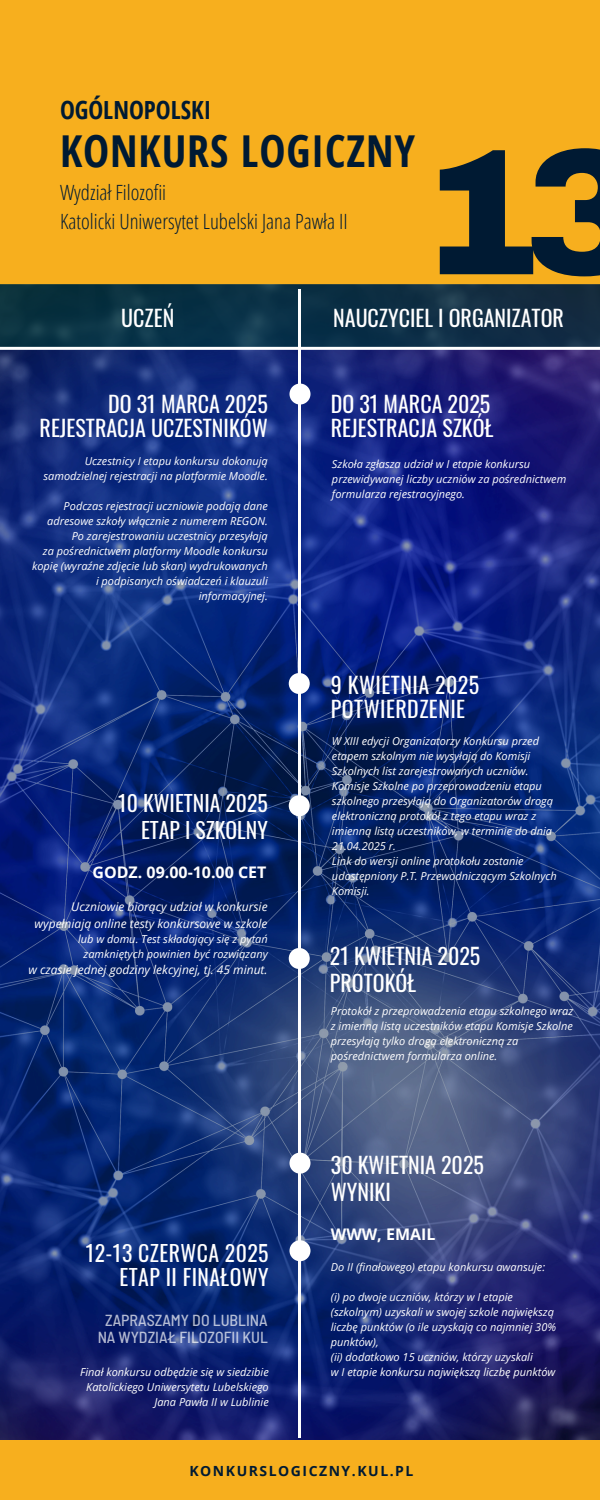
<style>
.page{position:relative;width:600px;height:1500px;background:#fff}
.page>*{position:absolute;margin:0;border:0;box-sizing:border-box;transform-origin:0 0}
.t1{font:900 180px "Archivo";color:#001a33}
.t2{font:700 44px "Open Sans Condensed";letter-spacing:.02em;color:#001a33}
.t3{font:700 25px "Open Sans Condensed";color:#001a33}
.t4{font:22px/24px "Oswald";color:#fff}
.t5{font:22px/24px "Oswald";letter-spacing:.02em;color:#fff}
.t6{font:21.8px/23.2px "Oswald";letter-spacing:.02em;color:#fff;text-align:right}
.t7{font:21.8px/27px "Oswald";color:#fff;text-align:right}
.t8{font:300 21px/29.2px "Open Sans Condensed";color:#001a33}
.t9{font:500 semi-condensed 16px/17.2px "Barlow";color:#fff;text-align:center}
.t10{font:700 16px "Open Sans";color:#fff}
.t11{font:700 14px "Open Sans";letter-spacing:.11em;color:#001a33}
.t12{font:italic 12px/16.5px "Open Sans";color:#fff;text-align:right}
.t13{font:italic 11px/15px "Open Sans";color:#fff}
</style>
<div class="page">
<div style="left:0;top:0;width:600px;height:284px;background:#f7af1e"></div>
<img style="left:0;top:350px;width:600px;height:1090px">
<div style="left:290px;top:384px;width:21px;height:21px;background:#fff;border-radius:50%"></div>
<div style="left:289px;top:673px;width:21px;height:21px;background:#fff;border-radius:50%"></div>
<div style="left:289px;top:795px;width:21px;height:21px;background:#fff;border-radius:50%"></div>
<div style="left:290px;top:1153px;width:21px;height:21px;background:#fff;border-radius:50%"></div>
<div style="left:290px;top:1240px;width:21px;height:21px;background:#fff;border-radius:50%"></div>
<svg style="left:0;top:284px;width:600px;height:63px;background:#0e3144"></svg>
<hr style="left:298px;top:290px;width:3px;height:1148px;background:#fff">
<div style="left:289px;top:948px;width:21px;height:21px;background:#fff;border-radius:50%"></div>
<div style="left:0;top:1440px;width:600px;height:60px;background:#f7af1e"></div>
<p class="t3" style="left:60px;top:92px;width:153px">OGÓLNOPOLSKI</p>
<p class="t2" style="left:60px;top:120px;width:357px">KONKURS LOGICZNY</p>
<h2 class="t8" style="left:60px;top:177px;width:289px">Wydział Filozofii<br>Katolicki Uniwersytet Lubelski Jana Pawła II</h2>
<h4 class="t1" style="left:421px;top:116px;width:225px">13</h4>
<p class="t4" style="left:121px;top:305px;width:55px">UCZEŃ</p>
<p class="t4" style="left:333px;top:305px;width:232px">NAUCZYCIEL I ORGANIZATOR</p>
<h3 class="t4" style="left:40px;top:391px;width:230px;text-align:right">DO 31 MARCA 2025<br>REJESTRACJA UCZESTNIKÓW</h3>
<p class="t13" style="left:44px;top:453px;width:226px;text-align:right">Uczestnicy I etapu konkursu dokonują samodzielnej rejestracji na platformie Moodle.</p>
<p class="t13" style="left:47px;top:498px;width:222px;text-align:right">Podczas rejestracji uczniowie podają dane adresowe szkoły włącznie z numerem REGON.</p>
<p class="t13" style="left:72px;top:528px;width:198px">Po zarejestrowaniu uczestnicy przesyłają</p>
<h2 class="t13" style="left:32px;top:543px;width:237px;text-align:right">za pośrednictwem platformy Moodle konkursu kopię (wyraźne zdjęcie lub skan) wydrukowanych</h2>
<h2 class="t13" style="left:96px;top:573px;width:173px;text-align:right">i podpisanych oświadczeń i klauzuli informacyjnej.</h2>
<h2 class="t7" style="left:118px;top:788px;width:151px">10 KWIETNIA 2025<br>ETAP I SZKOLNY</h2>
<p class="t10" style="left:92px;top:860px;width:176px">GODZ. 09.00-10.00 CET</p>
<p class="t12" style="left:35px;top:899px;width:234px">Uczniowie biorący udział w konkursie wypełniają online testy konkursowe w szkole</p>
<p class="t13" style="left:78px;top:931px;width:191px;text-align:center">lub w domu. Test składający się z pytań zamkniętych powinien być rozwiązany</p>
<p class="t12" style="left:28px;top:962px;width:241px">w czasie jednej godziny lekcyjnej, tj. 45 minut.</p>
<p class="t6" style="left:86px;top:1241px;width:184px">12-13 CZERWCA 2025<br>ETAP II FINAŁOWY</p>
<h3 class="t9" style="left:97px;top:1311px;width:172px">ZAPRASZAMY DO LUBLINA<br>NA WYDZIAŁ FILOZOFII KUL</h3>
<p class="t13" style="left:80px;top:1365px;width:190px;text-align:center">Finał konkursu odbędzie się w siedzibie<br>Katolickiego Uniwersytetu Lubelskiego</p>
<h2 class="t13" style="left:154px;top:1395px;width:116px">Jana Pawła II w Lublinie</h2>
<p class="t4" style="left:331px;top:391px;width:164px">DO 31 MARCA 2025<br>REJESTRACJA SZKÓŁ</p>
<h1 class="t13" style="left:332px;top:457px;width:236px">Szkoła zgłasza udział w I etapie konkursu przewidywanej liczby uczniów za pośrednictwem formularza rejestracyjnego.</h1>
<p class="t5" style="left:331px;top:672px;width:150px">9 KWIETNIA 2025<br>POTWIERDZENIE</p>
<p class="t13" style="left:332px;top:733px;width:209px">W XIII edycji Organizatorzy Konkursu przed etapem szkolnym nie wysyłają do Komisji<br>Szkolnych list zarejestrowanych uczniów.</p>
<p class="t13" style="left:332px;top:778px;width:222px">Komisje Szkolne po przeprowadzeniu etapu szkolnego przesyłają do Organizatorów drogą elektroniczną protokół z tego etapu wraz z imienną listą uczestników, w terminie do dnia 21.04.2025 r.</p>
<h2 class="t13" style="left:332px;top:853px;width:226px">Link do wersji online protokołu zostanie udostępniony P.T. Przewodniczącym Szkolnych<br>Komisji.</h2>
<h2 class="t4" style="left:330px;top:941px;width:152px;line-height:27px">21 KWIETNIA 2025<br>PROTOKÓŁ</h2>
<p class="t13" style="left:331px;top:1003px;width:244px">Protokół z przeprowadzenia etapu szkolnego wraz z imienną listą uczestników etapu Komisje Szkolne przesyłają tylko drogą elektroniczną za pośrednictwem formularza online.</p>
<p class="t4" style="left:331px;top:1150px;width:155px;line-height:27px">30 KWIETNIA 2025<br>WYNIKI</p>
<p class="t10" style="left:331px;top:1223px;width:106px">WWW, EMAIL</p>
<p class="t13" style="left:331px;top:1259px;width:216px">Do II (finałowego) etapu konkursu awansuje:</p>
<p class="t13" style="left:331px;top:1289px;width:184px">(i) po dwoje uczniów, którzy w I etapie</p>
<p class="t13" style="left:331px;top:1304px;width:227px">(szkolnym) uzyskali w swojej szkole największą liczbę punktów (o ile uzyskają co najmniej 30% punktów),</p>
<h2 class="t13" style="left:331px;top:1349px;width:203px">(ii) dodatkowo 15 uczniów, którzy uzyskali</h2>
<h4 class="t13" style="left:331px;top:1364px;width:226px">w I etapie konkursu największą liczbę punktów</h4>
<p class="t11" style="left:189px;top:1462px;width:226px">KONKURSLOGICZNY.KUL.PL</p>
</div>
